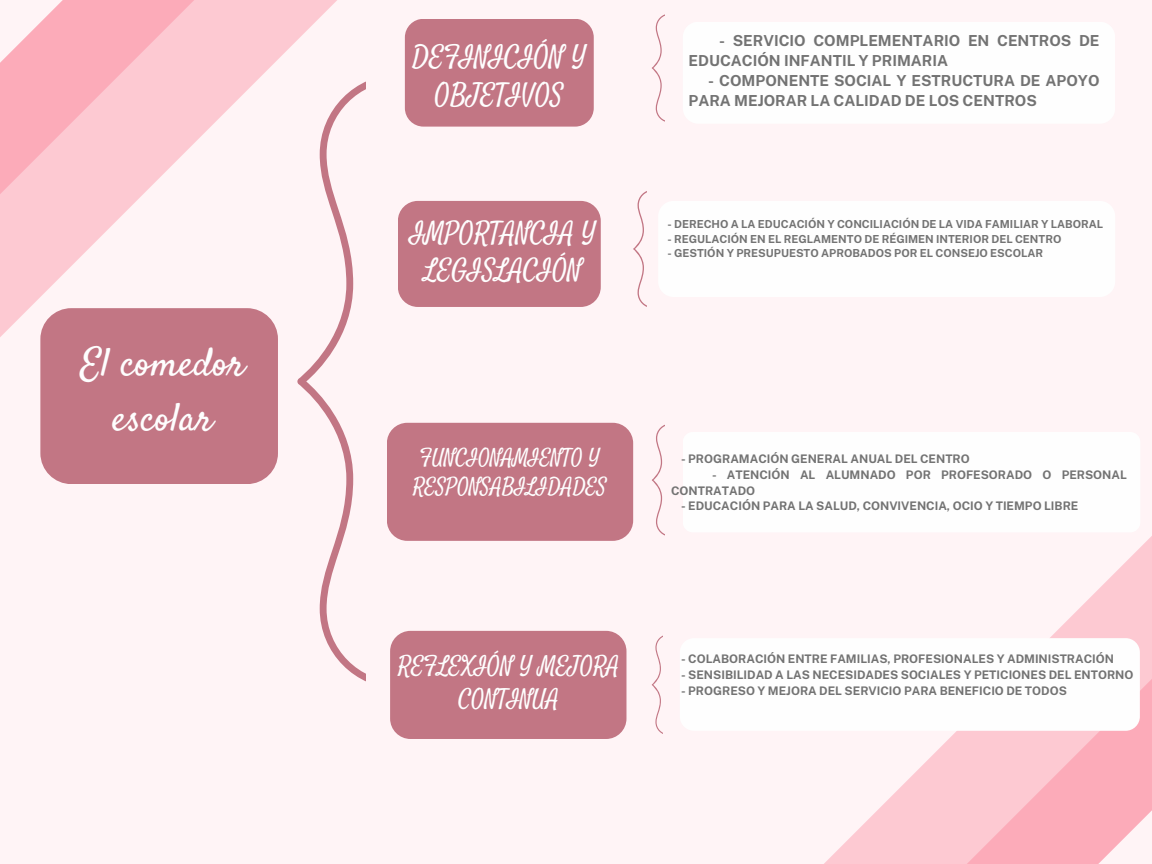
<style>
.page{position:relative;width:1152px;height:864px;background:#fff4f6}
.page>*{position:absolute;margin:0;border:0;box-sizing:border-box;transform-origin:0 0}
.t1{font:39.6px/55.2px "Satisfy";color:#fefefe;text-align:center}
.t2{font:27.3px/38.2px "Satisfy";color:#fefefe;text-align:center}
.t3{font:26.85px/37.2px "Satisfy";color:#fefefe;text-align:center}
.t4{font:23.4px/32.7px "Satisfy";color:#fefefe;text-align:center}
.t5{font:21px/29.2px "Satisfy";color:#fefefe;text-align:center}
.t6{font:700 15.15px/20.2px "Public Sans";color:#737373}
.t7{font:700 11.85px/15.8px "Public Sans";color:#737373}
.t8{font:700 11.1px "Public Sans";color:#737373}
</style>
<div class="page">
<svg style="left:297px;top:81px;width:69px;height:601px"></svg>
<div style="left:40px;top:308px;width:238px;height:176px;background:#c27684;border-radius:31px"></div>
<svg style="left:652px;top:15px;width:12px;height:106px"></svg>
<svg style="left:824px;top:536px;width:328px;height:328px"></svg>
<svg style="left:961px;top:666px;width:191px;height:198px;background:#fcbac5"></svg>
<div style="left:398px;top:201px;width:203px;height:106px;background:#c27684;border-radius:20px"></div>
<div style="left:405px;top:19px;width:189px;height:108px;background:#c27684;border-radius:19px"></div>
<div style="left:683px;top:22px;width:432px;height:102px;background:#fefefe;border-radius:15px"></div>
<svg style="left:0;top:0;width:337px;height:337px"></svg>
<svg style="left:0;top:0;width:194px;height:203px;background:#fcc0ca"></svg>
<div style="left:387px;top:423px;width:246px;height:118px;background:#c27684;border-radius:20px"></div>
<svg style="left:633px;top:191px;width:14px;height:116px"></svg>
<div style="left:680px;top:638px;width:460px;height:93px;background:#fefefe;border-radius:14px"></div>
<div style="left:390px;top:631px;width:236px;height:108px;background:#c27684;border-radius:20px"></div>
<svg style="left:652px;top:425px;width:12px;height:110px"></svg>
<svg style="left:652px;top:635px;width:11px;height:99px"></svg>
<div style="left:658px;top:201px;width:457px;height:96px;background:#fefefe;border-radius:15px"></div>
<div style="left:683px;top:432px;width:457px;height:100px;background:#fefefe;border-radius:10px"></div>
<p class="t1" style="left:81px;top:338px;width:166px">El comedor escolar</p>
<p class="t2" style="left:412px;top:39px;width:175px">DEFINICIÓN Y<br>OBJETIVOS</p>
<p class="t3" style="left:410px;top:215px;width:187px">IMPORTANCIA Y<br>LEGISLACIÓN</p>
<p class="t6" style="left:689px;top:30px;width:413px;text-indent:31px">- SERVICIO COMPLEMENTARIO EN CENTROS DE<br>EDUCACIÓN INFANTIL Y PRIMARIA</p>
<p class="t6" style="left:689px;top:71px;width:413px;text-indent:20px">- COMPONENTE SOCIAL Y ESTRUCTURA DE APOYO<br>PARA MEJORAR LA CALIDAD DE LOS CENTROS</p>
<h4 class="t8" style="left:667px;top:218px;width:437px">- DERECHO A LA EDUCACIÓN Y CONCILIACIÓN DE LA VIDA FAMILIAR Y LABORAL</h4>
<h3 class="t8" style="left:667px;top:232px;width:395px">- REGULACIÓN EN EL REGLAMENTO DE RÉGIMEN INTERIOR DEL CENTRO</h3>
<p class="t8" style="left:667px;top:247px;width:377px">- GESTIÓN Y PRESUPUESTO APROBADOS POR EL CONSEJO ESCOLAR</p>
<h1 class="t5" style="left:413px;top:443px;width:195px">FUNCIONAMIENTO Y<br>RESPONSABILIDADES</h1>
<h5 class="t7" style="left:681px;top:451px;width:290px">- PROGRAMACIÓN GENERAL ANUAL DEL CENTRO</h5>
<p class="t7" style="left:671px;top:467px;width:457px;text-indent:41px">- ATENCIÓN AL ALUMNADO POR PROFESORADO O PERSONAL<br>CONTRATADO</p>
<p class="t7" style="left:681px;top:498px;width:399px">- EDUCACIÓN PARA LA SALUD, CONVIVENCIA, OCIO Y TIEMPO LIBRE</p>
<p class="t4" style="left:398px;top:651px;width:223px">REFLEXIÓN Y MEJORA<br>CONTINUA</p>
<h2 class="t7" style="left:681px;top:651px;width:434px">- COLABORACIÓN ENTRE FAMILIAS, PROFESIONALES Y ADMINISTRACIÓN</h2>
<h2 class="t7" style="left:681px;top:667px;width:454px">- SENSIBILIDAD A LAS NECESIDADES SOCIALES Y PETICIONES DEL ENTORNO</h2>
<p class="t7" style="left:681px;top:682px;width:387px">- PROGRESO Y MEJORA DEL SERVICIO PARA BENEFICIO DE TODOS</p>
</div>
